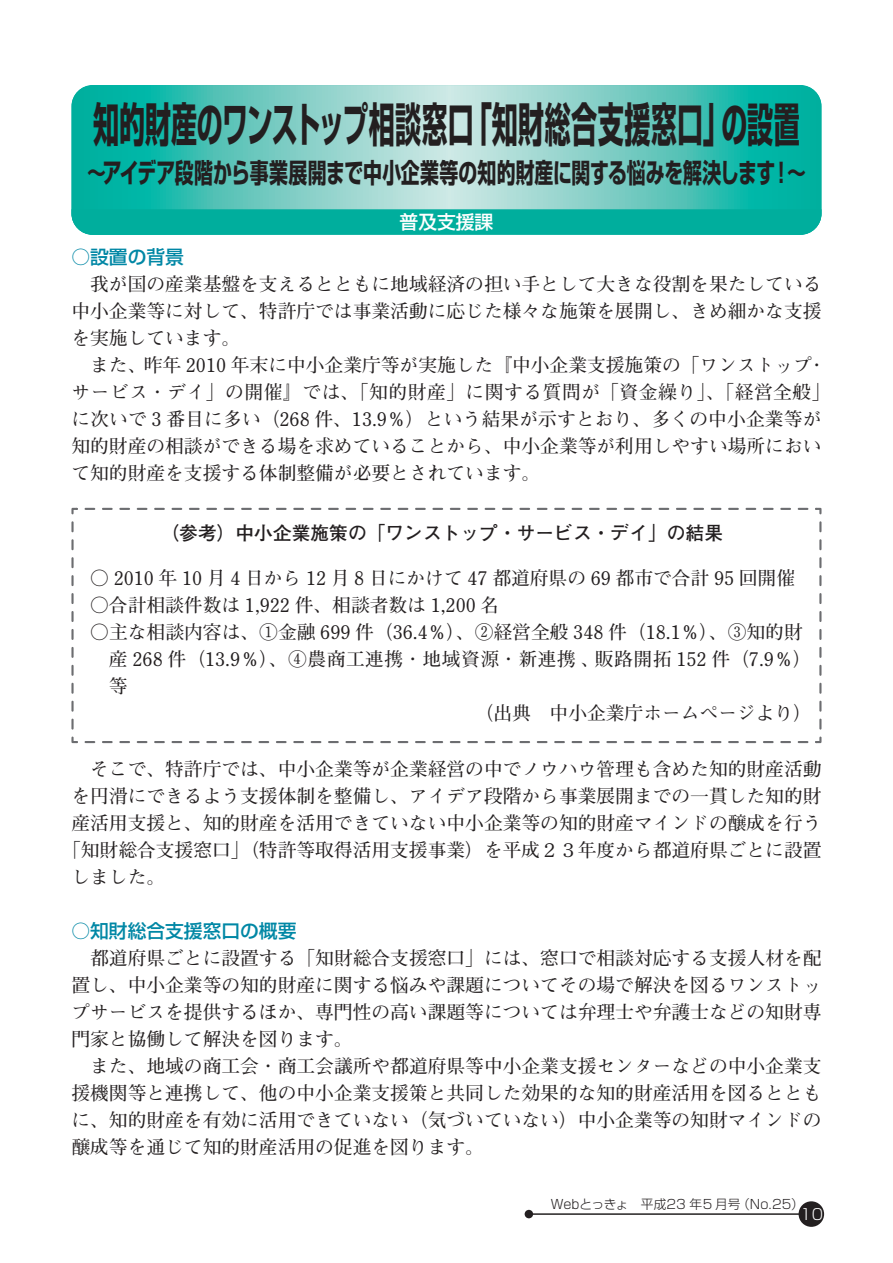
<style>
.page{position:relative;width:893px;height:1263px;background:#fff}
.page>*{position:absolute;margin:0;border:0;box-sizing:border-box;transform-origin:0 0}
.タイトル{font:700 46.5px "Shin Go Pro";color:#231f20;scale:.56 1}
.タイトル-2{font:700 27px "Shin Go Pro";letter-spacing:-.01em;color:#231f20;scale:.7 1}
.本文{font:700 18.75px/27px "Futo Min A101 Pro";color:#231f20;text-align:justify}
.本文_枠中{font:700 18.75px/27px "Futo Min A101 Pro";color:#231f20}
.本文_枠中-2{font:700 18.75px "Futo Go B101 Pro";color:#231f20}
.小見出し_Ｇ_-2{font:500 18.75px "Shin Go Pro";color:#0087a5}
.サブ-タイトル{font:500 18.75px "Shin Go Pro";color:#fff}
.t1{font:300 15px "Shin Go Pro";color:#fff}
.t2{font:300 12.75px "Shin Go Pro";letter-spacing:-.005em;color:#231f20}
</style>
<div class="page">
<svg style="left:71px;top:85px;width:750px;height:150px;background:#64c9bf"></svg>
<div style="left:71px;top:209px;width:750px;height:26px;background:#00ae9d"></div>
<div style="left:799px;top:1201px;width:25px;height:26px;background:#231f20;border-radius:50%"></div>
<div style="left:525px;top:1210px;width:8px;height:8px;background:#231f20;border-radius:50%"></div>
<hr style="left:530px;top:1213px;width:278px;height:2px;background:#231f20">
<svg style="left:71px;top:507px;width:751px;height:237px"></svg>
<p class="タイトル" style="left:93px;top:88px;width:1264px">知的財産のワンストップ相談窓口「知財総合支援窓口」の設置</p>
<p class="タイトル-2" style="left:87px;top:151px;width:1028px">～アイデア段階から事業展開まで中小企業等の知的財産に関する悩みを解決します！～</p>
<p class="サブ-タイトル" style="left:400px;top:207px;width:95px">普及支援課</p>
<p class="小見出し_Ｇ_-2" style="left:71px;top:241px;width:114px">○設置の背景</p>
<p class="本文" style="left:71px;top:268px;width:752px;text-indent:19px">我が国の産業基盤を支えるとともに地域経済の担い手として大きな役割を果たしている中小企業等に対して、特許庁では事業活動に応じた様々な施策を展開し、きめ細かな支援を実施しています。</p>
<p class="本文" style="left:71px;top:349px;width:761px;text-align:left;text-indent:19px">また、昨年 2010 年末に中小企業庁等が実施した『中小企業支援施策の「ワンストップ・サービス・デイ」の開催』では、「知的財産」に関する質問が「資金繰り」、「経営全般」に次いで 3 番目に多い（268 件、13.9％）という結果が示すとおり、多くの中小企業等が知的財産の相談ができる場を求めていることから、中小企業等が利用しやすい場所において知的財産を支援する体制整備が必要とされています。</p>
<p class="本文_枠中-2" style="left:161px;top:518px;width:564px">（参考）中小企業施策の「ワンストップ・サービス・デイ」の結果</p>
<p class="本文_枠中" style="left:90px;top:563px;width:706px">○ 2010 年 10 月 4 日から 12 月 8 日にかけて 47 都道府県の 69 都市で合計 95 回開催</p>
<p class="本文_枠中" style="left:90px;top:590px;width:411px">○合計相談件数は 1,922 件、相談者数は 1,200 名</p>
<p class="本文_枠中" style="left:109px;top:617px;width:704px;text-indent:-19px">○主な相談内容は、①金融 699 件（36.4％）、②経営全般 348 件（18.1％）、③知的財産 268 件（13.9％）、④農商工連携・地域資源・新連携､販路開拓 152 件（7.9％）等</p>
<p class="本文_枠中" style="left:475px;top:698px;width:339px">（出典　中小企業庁ホームページより）</p>
<p class="本文" style="left:90px;top:753px;width:733px">そこで、特許庁では、中小企業等が企業経営の中でノウハウ管理も含めた知的財産活動</p>
<p class="本文" style="left:71px;top:780px;width:752px">を円滑にできるよう支援体制を整備し、アイデア段階から事業展開までの一貫した知的財</p>
<p class="本文" style="left:71px;top:807px;width:752px">産活用支援と、知的財産を活用できていない中小企業等の知的財産マインドの醸成を行う</p>
<p class="本文" style="left:62px;top:834px;width:761px">「知財総合支援窓口」（特許等取得活用支援事業）を平成２３年度から都道府県ごとに設置</p>
<p class="本文" style="left:71px;top:861px;width:95px">しました。</p>
<p class="小見出し_Ｇ_-2" style="left:71px;top:916px;width:227px">○知財総合支援窓口の概要</p>
<p class="本文" style="left:71px;top:942px;width:752px;text-indent:19px">都道府県ごとに設置する「知財総合支援窓口」には、窓口で相談対応する支援人材を配置し、中小企業等の知的財産に関する悩みや課題についてその場で解決を図るワンストップサービスを提供するほか、専門性の高い課題等については弁理士や弁護士などの知財専門家と協働して解決を図ります。</p>
<p class="本文" style="left:71px;top:1050px;width:752px;text-indent:19px">また、地域の商工会・商工会議所や都道府県等中小企業支援センターなどの中小企業支援機関等と連携して、他の中小企業支援策と共同した効果的な知的財産活用を図るとともに、知的財産を有効に活用できていない（気づいていない）中小企業等の知財マインドの醸成等を通じて知的財産活用の促進を図ります。</p>
<p class="t2" style="left:551px;top:1194px;width:255px">Webとっきょ　平成23 年5 月号（No.25）</p>
<p class="t1" style="left:800px;top:1202px;width:24px">10</p>
</div>
